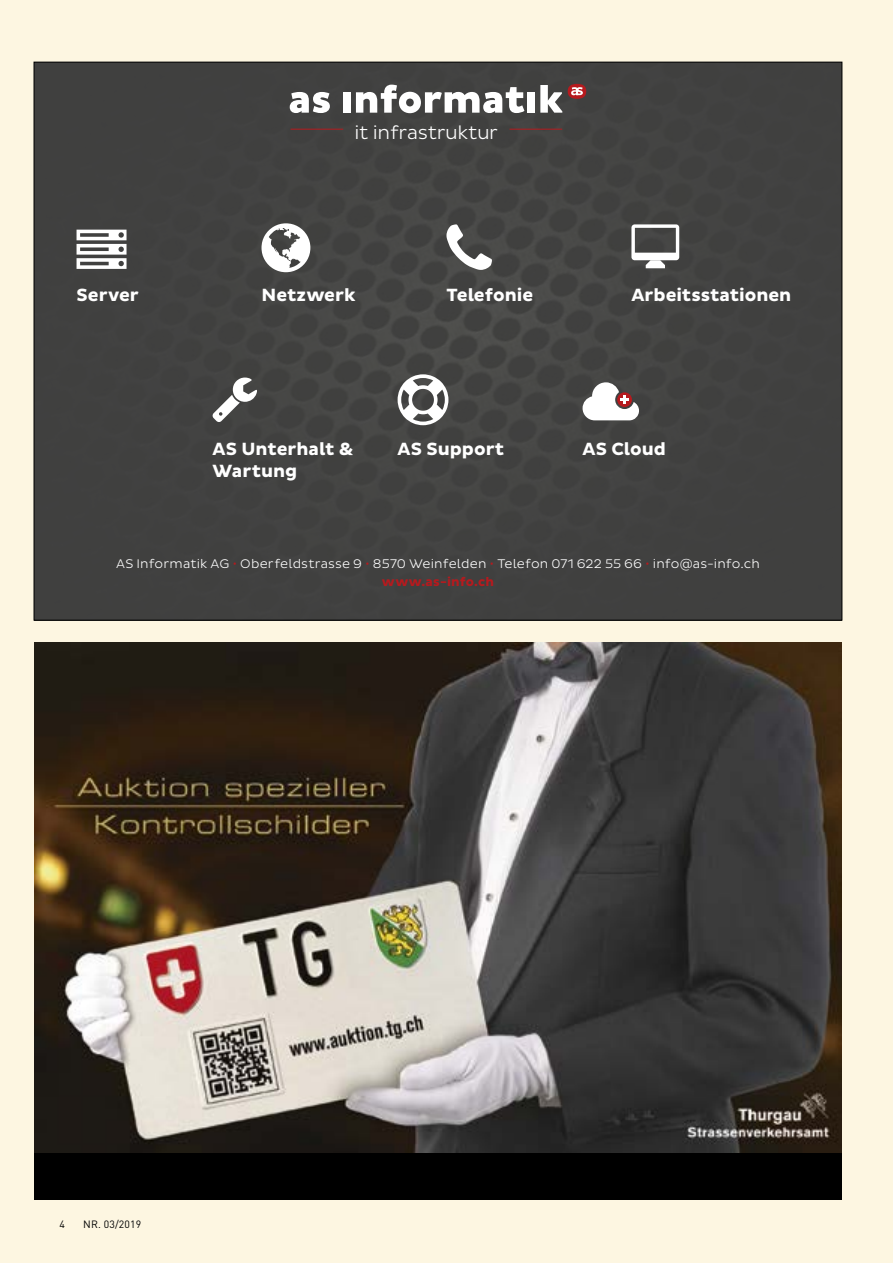
<style>
.page{position:relative;width:893px;height:1263px;background:#fdf6e1}
.page>*{position:absolute;margin:0;border:0;box-sizing:border-box;transform-origin:0 0}
.t1{font:300 19.05px "Pluto Sans";letter-spacing:-.015em;color:#fff}
.t2{font:700 18px/22.5px "Pluto Sans";color:#fff}
.t3{font:300 12.75px/17.2px "Pluto Sans";letter-spacing:.01em;color:#fff;text-align:center}
.t4{font:10.5px "DIN Pro";letter-spacing:.01em;color:#000}
.s1{color:#b61a1e}
.s2{font-weight:700;color:#b61a1e}
</style>
<div class="page">
<div style="left:36px;top:64px;width:804px;height:555px;background:#40403f"></div>
<div style="left:568px;top:84px;width:18px;height:15px;background:#b61a1e;border-radius:50%"></div>
<svg style="left:571px;top:87px;width:12px;height:8px"></svg>
<svg style="left:290px;top:92px;width:40px;height:21px"></svg>
<div style="left:343px;top:92px;width:8px;height:21px;background:#fff"></div>
<svg style="left:356px;top:85px;width:168px;height:28px;background:#9c9c9c"></svg>
<div style="left:528px;top:92px;width:7px;height:21px;background:#fff"></div>
<svg style="left:540px;top:85px;width:22px;height:28px"></svg>
<hr style="left:509px;top:129px;width:53px;height:1px;background:#b61a1e">
<hr style="left:291px;top:129px;width:52px;height:1px;background:#b61a1e">
<svg style="left:77px;top:230px;width:50px;height:39px;background:#b5b5b5"></svg>
<svg style="left:261px;top:223px;width:49px;height:49px;background:#adadad"></svg>
<svg style="left:446px;top:224px;width:46px;height:46px;background:#828281"></svg>
<svg style="left:631px;top:224px;width:48px;height:44px;background:#8a8a8a"></svg>
<svg style="left:213px;top:378px;width:44px;height:44px;background:#80807f"></svg>
<svg style="left:583px;top:382px;width:56px;height:38px;background:#c1b8b8"></svg>
<svg style="left:398px;top:374px;width:50px;height:51px;background:#9c9c9b"></svg>
<div style="left:34px;top:642px;width:808px;height:557px;background:#000"></div>
<img style="left:34px;top:642px;width:808px;height:510px">
<h1 class="t1" style="left:354px;top:121px;width:145px">it infrastruktur</h1>
<h2 class="t2" style="left:77px;top:284px;width:64px">Server</h2>
<h2 class="t2" style="left:262px;top:284px;width:95px">Netzwerk</h2>
<h2 class="t2" style="left:446px;top:284px;width:88px">Telefonie</h2>
<h2 class="t2" style="left:631px;top:284px;width:161px">Arbeitsstationen</h2>
<h2 class="t2" style="left:213px;top:438px;width:142px">AS Unterhalt &amp;<br>Wartung</h2>
<h2 class="t2" style="left:398px;top:438px;width:108px">AS Support</h2>
<h2 class="t2" style="left:583px;top:438px;width:85px">AS Cloud</h2>
<p class="t3" style="left:116px;top:556px;width:645px">AS Informatik AG <span class="s1">•</span> Oberfeldstrasse 9 <span class="s1">•</span> 8570 Weinfelden <span class="s1">•</span> Telefon 071 622 55 66 <span class="s1">•</span> info@as-info.ch <span class="s2">www.as-info.ch</span></p>
<p class="t4" style="left:60px;top:1216px;width:7px">4</p>
<p class="t4" style="left:83px;top:1216px;width:59px">NR. 03/2019</p>
</div>
